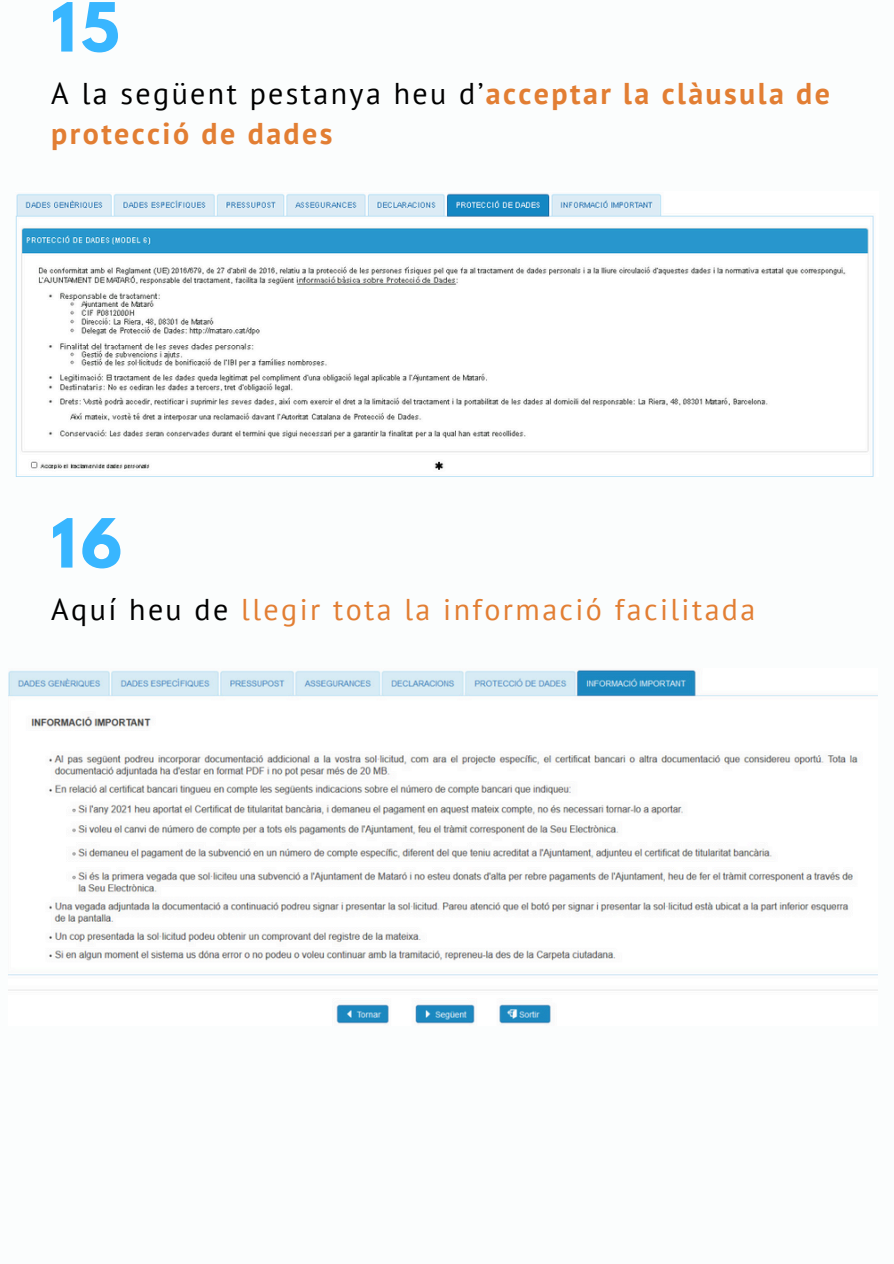
<style>
.page{position:relative;width:894px;height:1264px;background:#fff}
.page>*{position:absolute;margin:0;border:0;box-sizing:border-box;transform-origin:0 0}
.t1{font:700 60px "League Spartan";color:#38b6ff}
.t2{font:700 30px/39.3px "PT Sans";letter-spacing:.08em;color:#e27e33}
.t3{font:30px "PT Sans";letter-spacing:.08em;color:#e27e33}
.s1{font-weight:400;color:#000}
.s2{color:#000}
</style>
<div class="page">
<div style="left:0;top:0;width:893px;height:1263px;background:#fbfdfd"></div>
<img style="left:16px;top:193px;width:858px;height:283px">
<img style="left:9px;top:670px;width:868px;height:354px">
<h1 class="t1" style="left:51px;top:-2px;width:70px">15</h1>
<h1 class="t2" style="left:51px;top:74px;width:780px"><span class="s1">A la següent pestanya heu d’</span>acceptar la clàusula de protecció de dades</h1>
<p class="t1" style="left:51px;top:513px;width:72px">16</p>
<p class="t3" style="left:51px;top:590px;width:705px"><span class="s2">Aquí heu de</span> llegir tota la informació facilitada</p>
</div>
